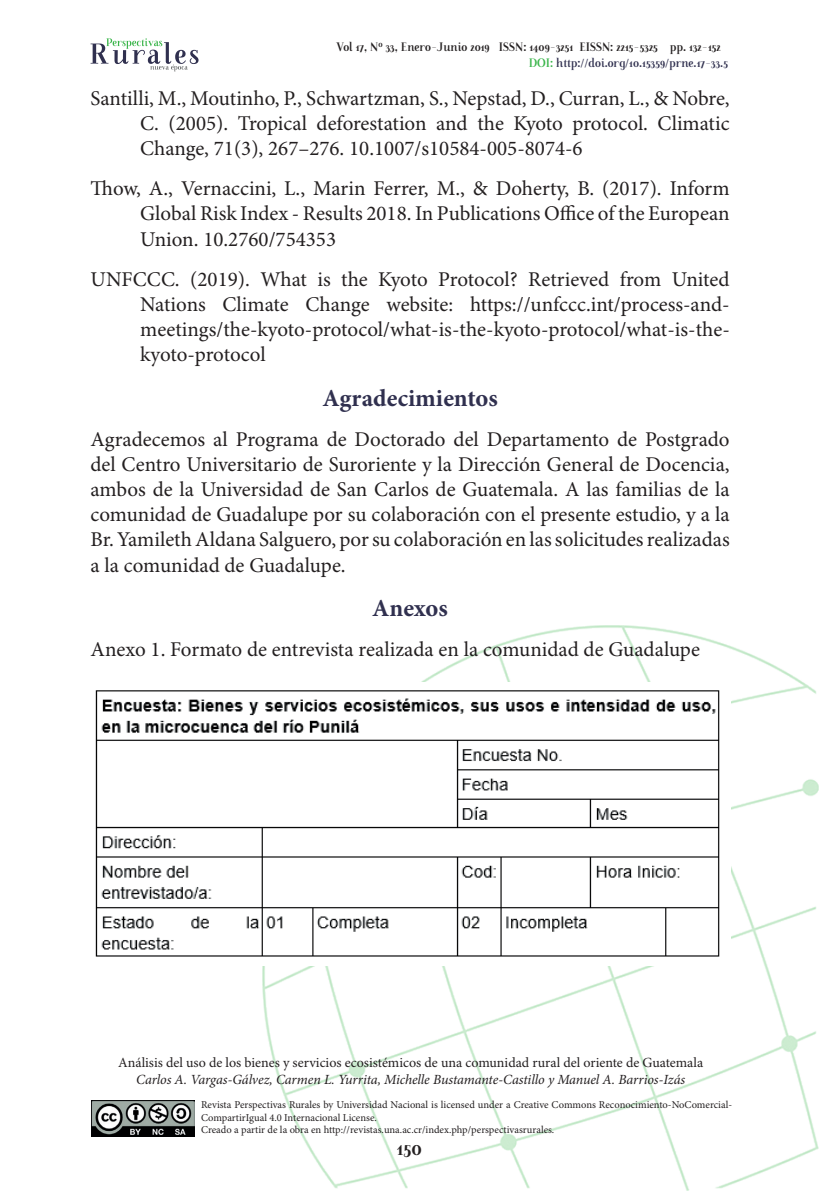
<style>
.page{position:relative;width:819px;height:1191px;background:#fff}
.page>*{position:absolute;margin:0;border:0;box-sizing:border-box;transform-origin:0 0}
.t1{font:700 24.5px "Minion Pro";color:#30304f}
.t2{font:21px/25.2px "Minion Pro";color:#231f20;text-align:justify}
.t3{font:21px "Farewell Angelina Sample";color:#231f20}
.t4{font:14px "Minion Pro";color:#231f20}
.t5{font:italic 14px "Minion Pro";letter-spacing:-.005em;color:#231f20}
.t6{font:12.25px/16.6px "Farewell Angelina Sample";color:#231f20}
.t7{font:10.5px/12.6px "Minion Pro";color:#231f20}
.s1{color:#3ab54a}
.s2{color:#30304f}
.s3{font-family:"Minion Pro";color:#30304f}
</style>
<div class="page">
<img style="left:262px;top:625px;width:557px;height:565px">
<svg style="left:91px;top:38px;width:107px;height:33px"></svg>
<img style="left:92px;top:1100px;width:103px;height:36px">
<img style="left:95px;top:683px;width:635px;height:283px">
<p class="t6" style="left:528px;top:39px;width:201px;text-indent:-192px">Vol 17, N<sup>o</sup> 33, Enero-Junio 2019 ISSN: 1409-3251 EISSN: 2215-5325 pp. 132-152<br><span class="s1">DOI:</span> <span class="s2">http:</span><span class="s3">//</span><span class="s2">doi.org</span><span class="s3">/</span><span class="s2">10.15359</span><span class="s3">/</span><span class="s2">prne.17-33.5</span></p>
<p class="t2" style="left:140px;top:86px;width:591px;text-indent:-50px">Santilli, M., Moutinho, P., Schwartzman, S., Nepstad, D., Curran, L., &amp; Nobre, C. (2005). Tropical deforestation and the Kyoto protocol. Climatic Change, 71(3), 267–276. 10.1007/s10584-005-8074-6</p>
<p class="t2" style="left:140px;top:177px;width:591px;text-indent:-50px">Thow, A., Vernaccini, L., Marin Ferrer, M., &amp; Doherty, B. (2017). Inform Global Risk Index - Results 2018. In Publications Office of the European Union. 10.2760/754353</p>
<p class="t2" style="left:140px;top:267px;width:591px;text-indent:-50px">UNFCCC. (2019). What is the Kyoto Protocol? Retrieved from United Nations Climate Change website: https://unfccc.int/process-and&shy;meetings/the-kyoto-protocol/what-is-the-kyoto-protocol/what-is-the&shy;kyoto-protocol</p>
<p class="t1" style="left:322px;top:380px;width:177px">Agradecimientos</p>
<p class="t2" style="left:91px;top:427px;width:640px">Agradecemos al Programa de Doctorado del Departamento de Postgrado del Centro Universitario de Suroriente y la Dirección General de Docencia, ambos de la Universidad de San Carlos de Guatemala. A las familias de la comunidad de Guadalupe por su colaboración con el presente estudio, y a la Br. Yamileth Aldana Salguero, por su colaboración en las solicitudes realizadas a la comunidad de Guadalupe.</p>
<p class="t1" style="left:372px;top:591px;width:77px">Anexos</p>
<p class="t2" style="left:91px;top:637px;width:611px">Anexo 1. Formato de entrevista realizada en la comunidad de Guadalupe</p>
<p class="t4" style="left:118px;top:1054px;width:586px">Análisis del uso de los bienes y servicios ecosistémicos de una comunidad rural del oriente de Guatemala</p>
<p class="t5" style="left:136px;top:1070px;width:550px">Carlos A. Vargas-Gálvez, Carmen L. Yurrita, Michelle Bustamante-Castillo y Manuel A. Barrios-Izás</p>
<p class="t7" style="left:201px;top:1098px;width:532px">Revista Perspectivas Rurales by Universidad Nacional is licensed under a Creative Commons Reconocimiento-NoComercial-<br>CompartirIgual 4.0 Internacional License.<br>Creado a partir de la obra en http://revistas.una.ac.cr/index.php/perspectivasrurales.</p>
<p class="t3" style="left:397px;top:1137px;width:27px">150</p>
</div>
